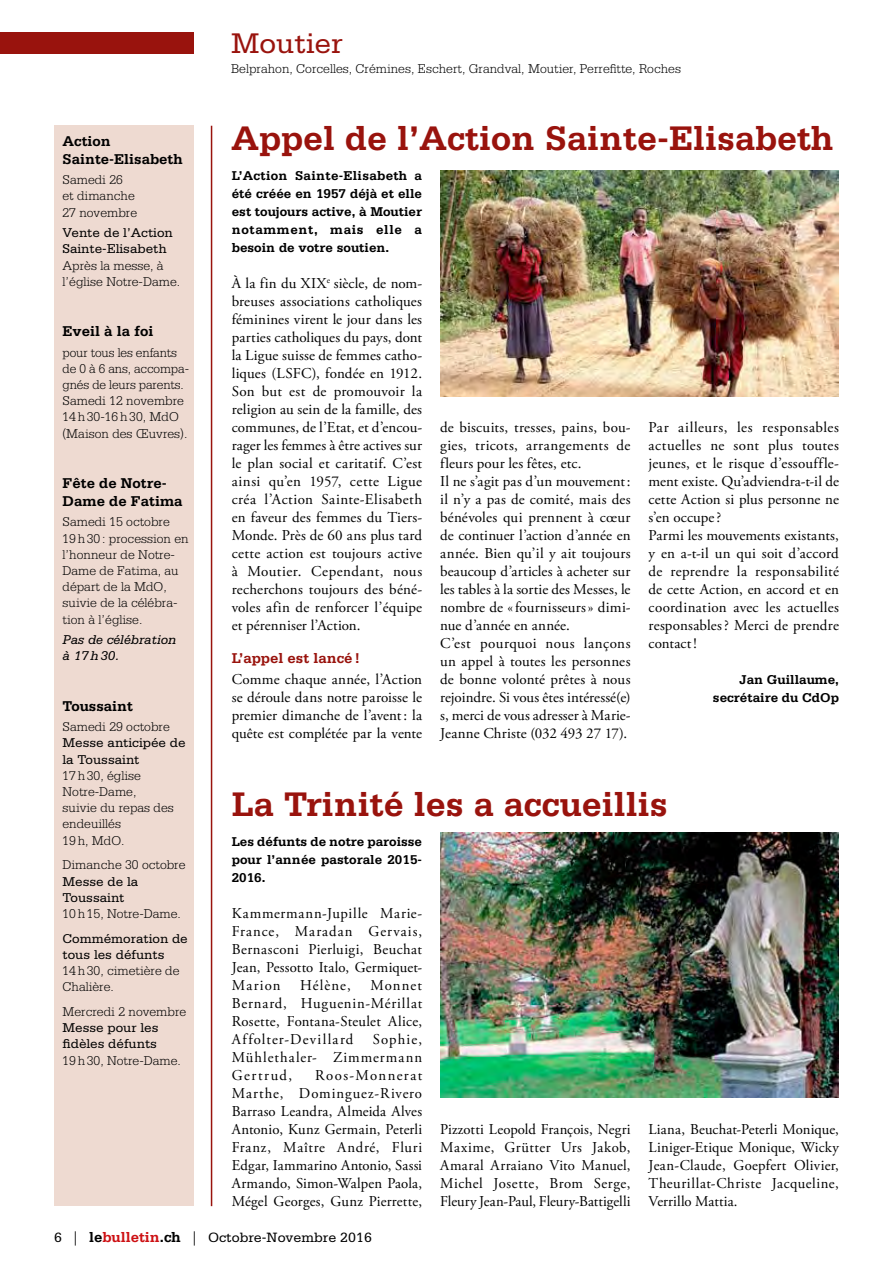
<style>
.page{position:relative;width:893px;height:1263px;background:#fff}
.page>*{position:absolute;margin:0;border:0;box-sizing:border-box;transform-origin:0 0}
.t1{font:700 36px "Serifa";color:#99130d}
.t2{font:30px "Serifa";color:#99130d}
.t3{font:15px/18px "Adobe Garamond Pro";letter-spacing:.015em;color:#000;text-align:justify}
.t4{font:700 15px/18px "Serifa";color:#000}
.t5{font:700 15px "Serifa";color:#99130d}
.t6{font:14.25px "Serifa";color:#000}
.t7{font:300 13.5px/16.2px "Serifa";color:#000}
.t8{font:700 13.5px/18px "Serifa";color:#000;text-align:justify}
.t9{font:13.5px/16.2px "Serifa";color:#000}
.t10{font:italic 13.5px/16.2px "Serifa";color:#000}
.s1{font-family:"Adobe Garamond Pro"}
.s2{font-weight:700;font-size:15px}
.s3{font-weight:700;font-size:15px;color:#cd1013}
</style>
<div class="page">
<div style="left:0;top:33px;width:193px;height:21px;background:#99130d"></div>
<hr style="left:211px;top:126px;width:1px;height:1080px;background:#99130d">
<div style="left:54px;top:126px;width:139px;height:1080px;background:#eedad1"></div>
<img style="left:440px;top:832px;width:399px;height:266px">
<img style="left:440px;top:170px;width:399px;height:226px">
<p class="t4" style="left:63px;top:132px;width:122px">Action<br>Sainte-Elisabeth</p>
<p class="t7" style="left:63px;top:172px;width:76px">Samedi 26 et dimanche<br>27 novembre</p>
<p class="t9" style="left:63px;top:225px;width:112px">Vente de l’Action<br>Sainte-Elisabeth</p>
<p class="t7" style="left:63px;top:257px;width:119px">Après la messe, à l’église Notre-Dame.</p>
<p class="t4" style="left:63px;top:322px;width:92px">Eveil à la foi</p>
<p class="t7" style="left:63px;top:344px;width:128px">pour tous les enfants de 0 à 6 ans, accompa&shy;gnés de leurs parents.<br>Samedi 12 novembre<br>14h30-16h30, MdO (Maison des Œuvres).</p>
<p class="t4" style="left:63px;top:474px;width:122px">Fête de Notre-<br>Dame de Fatima</p>
<p class="t7" style="left:63px;top:514px;width:128px">Samedi 15 octobre<br>19h30 : procession en l’honneur de Notre-<br>Dame de Fatima, au départ de la MdO, suivie de la célébra&shy;tion à l’église.</p>
<p class="t10" style="left:63px;top:632px;width:116px">Pas de célébration à 17h30.</p>
<p class="t4" style="left:63px;top:697px;width:72px">Toussaint</p>
<p class="t7" style="left:63px;top:718px;width:109px">Samedi 29 octobre</p>
<p class="t9" style="left:63px;top:735px;width:125px">Messe anticipée de la Toussaint</p>
<p class="t7" style="left:63px;top:767px;width:113px">17h30, église<br>Notre-Dame, suivie du repas des endeuillés<br>19h, MdO.</p>
<p class="t7" style="left:63px;top:857px;width:125px">Dimanche 30 octobre</p>
<p class="t9" style="left:63px;top:873px;width:77px">Messe de la<br>Toussaint</p>
<p class="t7" style="left:63px;top:905px;width:120px">10h15, Notre-Dame.</p>
<p class="t9" style="left:63px;top:930px;width:127px">Commémoration de tous les défunts</p>
<p class="t7" style="left:63px;top:962px;width:119px">14h30, cimetière de<br>Chalière.</p>
<p class="t7" style="left:63px;top:1003px;width:125px">Mercredi 2 novembre</p>
<p class="t9" style="left:63px;top:1019px;width:98px">Messe pour les fidèles défunts</p>
<p class="t7" style="left:63px;top:1052px;width:120px">19h30, Notre-Dame.</p>
<h2 class="t2" style="left:231px;top:27px;width:113px">Moutier</h2>
<p class="t7" style="left:231px;top:61px;width:451px">Belprahon, Corcelles, Crémines, Eschert, Grandval, Moutier, Perrefitte, Roches</p>
<h1 class="t1" style="left:231px;top:117px;width:604px">Appel de l’Action Sainte-Elisabeth</h1>
<p class="t8" style="left:232px;top:166px;width:192px">L’Action Sainte-Elisabeth a été créée en 1957 déjà et elle est toujours active, à Moutier notamment, mais elle a besoin de votre soutien.</p>
<p class="t3" style="left:232px;top:275px;width:192px">À la fin du XIX<sup>e</sup> siècle, de nom&shy;breuses associations catholiques féminines virent le jour dans les parties catholiques du pays, dont la Ligue suisse de femmes catho&shy;liques (LSFC), fondée en 1912.<br>Son but est de promouvoir la religion au sein de la famille, des communes, de l’Etat, et d’encou&shy;rager les femmes à être actives sur le plan social et caritatif. C’est ainsi qu’en 1957, cette Ligue créa l’Action Sainte-Elisabeth en faveur des femmes du Tiers-Monde. Près de 60 ans plus tard cette action est toujours active à Moutier. Cependant, nous recherchons toujours des béné&shy;voles afin de renforcer l’équipe et pérenniser l’Action.</p>
<p class="t5" style="left:232px;top:649px;width:130px">L’appel est lancé!</p>
<p class="t3" style="left:232px;top:671px;width:192px">Comme chaque année, l’Action se déroule dans notre paroisse le premier dimanche de l’avent: la quête est complétée par la vente</p>
<p class="t3" style="left:440px;top:419px;width:192px;text-align:left">de biscuits, tresses, pains, bou&shy;gies, tricots, arrangements de fleurs pour les fêtes, etc.<br>Il ne s’agit pas d’un mouvement: il n’y a pas de comité, mais des bénévoles qui prennent à cœur de continuer l’action d’année en année. Bien qu’il y ait toujours beaucoup d’articles à acheter sur les tables à la sortie des Messes, le nombre de «fournisseurs» dimi&shy;nue d’année en année.<br>C’est pourquoi nous lançons un appel à toutes les personnes de bonne volonté prêtes à nous rejoindre. Si vous êtes intéressé(e) s, merci de vous adresser à Marie-<br>Jeanne Christe (032 493 27 17).</p>
<p class="t3" style="left:649px;top:419px;width:192px;text-align:left">Par ailleurs, les responsables actuelles ne sont plus toutes jeunes, et le risque d’essouffle&shy;ment existe. Qu’adviendra-t-il de cette Action si plus personne ne s’en occupe?<br>Parmi les mouvements existants, y en a-t-il un qui soit d’accord de reprendre la responsabilité de cette Action, en accord et en coordination avec les actuelles responsables? Merci de prendre contact!</p>
<p class="t8" style="left:713px;top:670px;width:128px;text-align:right">Jan Guillaume, secrétaire du CdOp</p>
<h1 class="t1" style="left:232px;top:783px;width:438px">La Trinité les a accueillis</h1>
<p class="t8" style="left:232px;top:832px;width:192px">Les défunts de notre paroisse pour l’année pastorale 2015- 2016.</p>
<p class="t3" style="left:232px;top:905px;width:192px">Kammermann-Jupille Marie-France, Maradan Gervais, Bernasconi Pierluigi, Beuchat Jean, Pessotto Italo, Germiquet-Marion</p>
<p class="t3" style="left:300px;top:977px;width:52px">Hélène,</p>
<p class="t3" style="left:232px;top:977px;width:192px;text-indent:139px">Monnet Bernard, Huguenin-Mérillat Rosette, Fontana-Steulet Alice, Affolter-Devillard</p>
<p class="t3" style="left:232px;top:1031px;width:192px;text-indent:141px">Sophie, Mühlethaler- Zimmermann Gertrud,</p>
<p class="t3" style="left:232px;top:1067px;width:192px;text-indent:83px">Roos-Monnerat Marthe, Dominguez-Rivero Barraso Leandra, Almeida Alves Antonio, Kunz Germain, Peterli Franz, Maître André, Fluri Edgar, Iammarino Antonio, Sassi Armando, Simon-Walpen Paola, Mégel Georges, Gunz Pierrette,</p>
<p class="t3" style="left:440px;top:1121px;width:192px">Pizzotti Leopold François, Negri Maxime, Grütter Urs Jakob, Amaral Arraiano Vito Manuel, Michel Josette, Brom Serge, Fleury Jean-Paul, Fleury-Battigelli</p>
<p class="t3" style="left:649px;top:1121px;width:192px">Liana, Beuchat-Peterli Monique, Liniger-Etique Monique, Wicky Jean-Claude, Goepfert Olivier, Theurillat-Christe Jacqueline, Verrillo Mattia.</p>
<p class="t6" style="left:54px;top:1230px;width:319px">6 <span class="s1">|</span> <span class="s2">le</span><span class="s3">bulletin</span><span class="s2">.ch</span> <span class="s1">|</span> Octobre-Novembre 2016</p>
</div>
